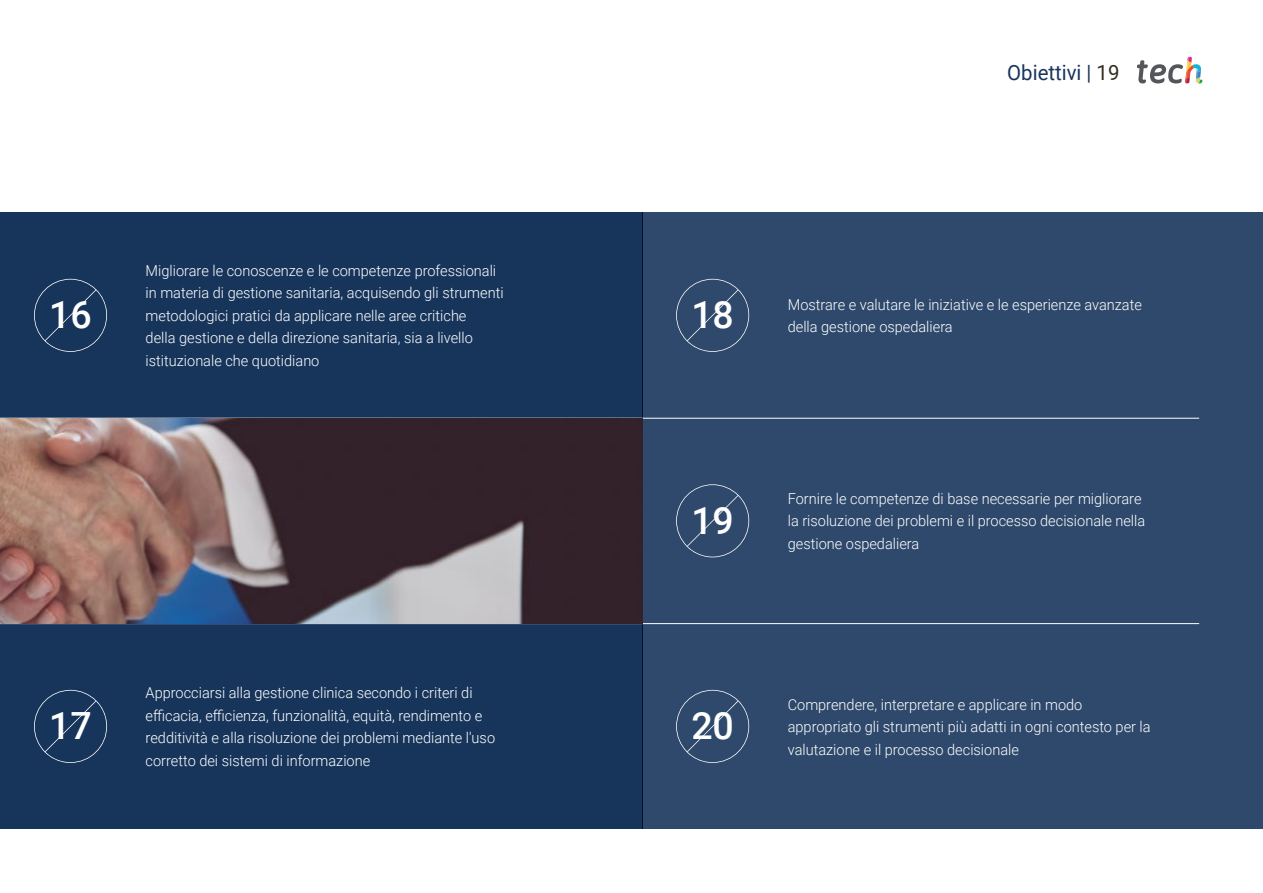
<style>
.page{position:relative;width:1263px;height:893px;background:#fff}
.page>*{position:absolute;margin:0;border:0;box-sizing:border-box;transform-origin:0 0}
.Texto{font:500 37.5px "Roboto";color:#fff}
.Sección___Pag{font:21px "Roboto";color:#1a355c}
.Subtítulo_Pag{font:300 15px/22.5px "Roboto";color:#fff}
.s1{color:#312e20}
</style>
<div class="page">
<svg style="left:1137px;top:57px;width:65px;height:27px"></svg>
<div style="left:0;top:213px;width:642px;height:616px;background:#17355b"></div>
<div style="left:642px;top:213px;width:621px;height:616px;background:#2e496b"></div>
<hr style="left:0;top:418px;width:1199px;height:1px;background:#fff">
<hr style="left:0;top:623px;width:1199px;height:1px;background:#fff">
<img style="left:0;top:418px;width:642px;height:205px">
<svg style="left:34px;top:690px;width:73px;height:73px"></svg>
<svg style="left:676px;top:279px;width:73px;height:73px"></svg>
<svg style="left:676px;top:484px;width:73px;height:73px"></svg>
<svg style="left:676px;top:690px;width:73px;height:73px"></svg>
<svg style="left:34px;top:279px;width:73px;height:73px"></svg>
<p class="Texto" style="left:49px;top:288px;width:44px">16</p>
<p class="Subtítulo_Pag" style="left:146px;top:259px;width:359px">Migliorare le conoscenze e le competenze professionali in materia di gestione sanitaria, acquisendo gli strumenti metodologici pratici da applicare nelle aree critiche<br>della gestione e della direzione sanitaria, sia a livello istituzionale che quotidiano</p>
<p class="Texto" style="left:49px;top:699px;width:44px">17</p>
<p class="Subtítulo_Pag" style="left:146px;top:681px;width:351px">Approcciarsi alla gestione clinica secondo i criteri di efficacia, efficienza, funzionalità, equità, rendimento e redditività e alla risoluzione dei problemi mediante l'uso corretto dei sistemi di informazione</p>
<p class="Sección___Pag" style="left:1007px;top:57px;width:114px">Obiettivi | <span class="s1">19</span></p>
<p class="Texto" style="left:691px;top:288px;width:44px">18</p>
<p class="Subtítulo_Pag" style="left:788px;top:293px;width:356px">Mostrare e valutare le iniziative e le esperienze avanzate della gestione ospedaliera</p>
<p class="Texto" style="left:691px;top:494px;width:44px">19</p>
<p class="Subtítulo_Pag" style="left:788px;top:487px;width:359px">Fornire le competenze di base necessarie per migliorare la risoluzione dei problemi e il processo decisionale nella gestione ospedaliera</p>
<p class="Texto" style="left:691px;top:699px;width:44px">20</p>
<p class="Subtítulo_Pag" style="left:788px;top:692px;width:364px">Comprendere, interpretare e applicare in modo appropriato gli strumenti più adatti in ogni contesto per la valutazione e il processo decisionale</p>
</div>
